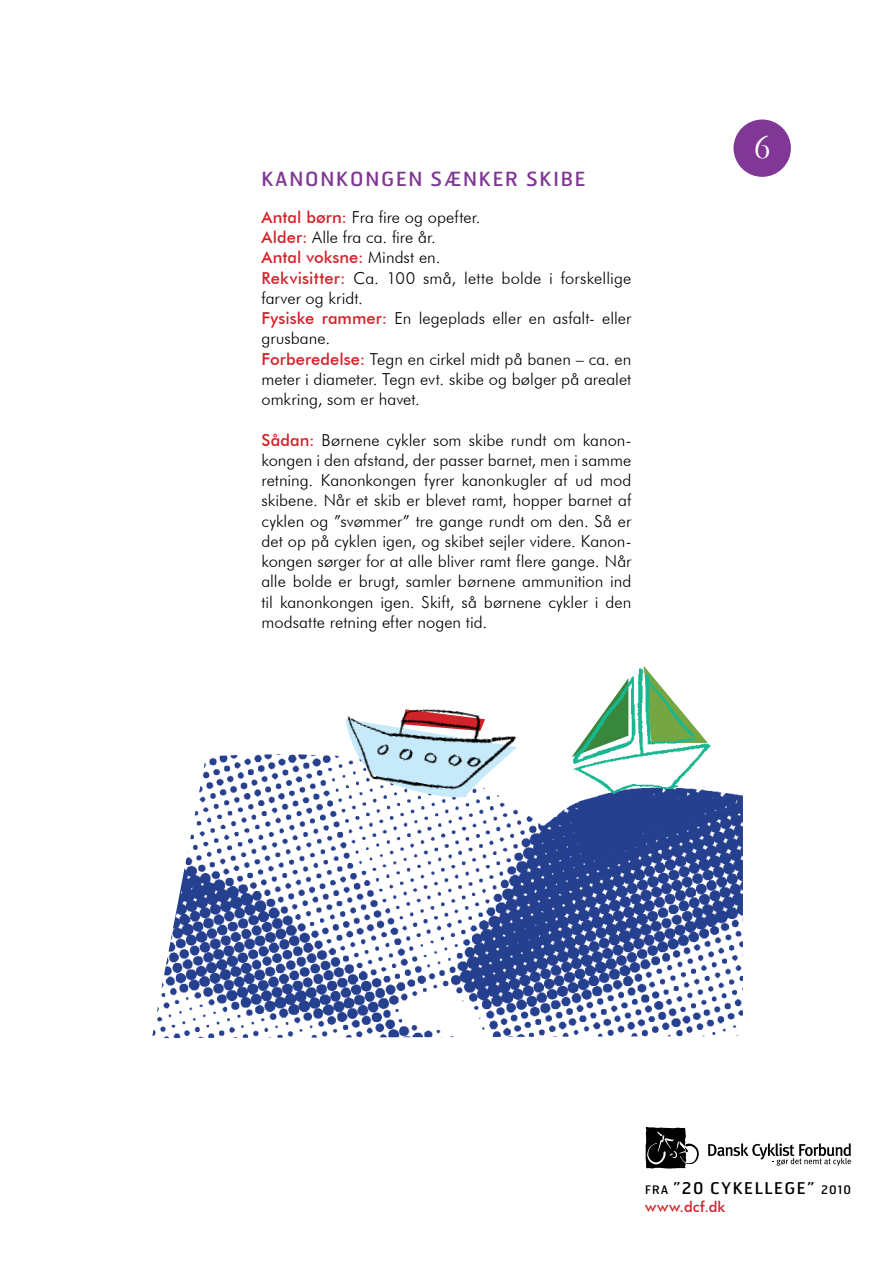
<style>
.page{position:relative;width:893px;height:1263px;background:#fff}
.page>*{position:absolute;margin:0;border:0;box-sizing:border-box;transform-origin:0 0}
.Brødtekst_1{font:36px "Garamond";color:#fff}
.overskrift_til_cykel{font:19.5px "Hermes";letter-spacing:.09em;color:#803795}
.Brødtekst_1-2{font:300 16.5px/20.2px "Futura BT";letter-spacing:.005em;color:#000}
.Brødtekst_1-3{font:500 16.5px "Futura BT";color:#d2232a}
.overskrift_til_cykel-2{font:16.2px "Hermes";letter-spacing:.09em;color:#000}
.Brødtekst_1-4{font:500 15px "Futura BT";letter-spacing:.025em;color:#d2232a}
.s1{font-weight:500;color:#d2232a}
.s2{font-weight:300;color:#000}
.s3{font-size:11.7px}
</style>
<div class="page">
<svg style="left:708px;top:1143px;width:143px;height:23px"></svg>
<svg style="left:645px;top:1127px;width:54px;height:41px"></svg>
<img style="left:152px;top:754px;width:591px;height:284px">
<div style="left:733px;top:119px;width:58px;height:58px;background:#803795;border-radius:50%"></div>
<img style="left:571px;top:666px;width:154px;height:129px">
<img style="left:306px;top:709px;width:219px;height:105px">
<p class="overskrift_til_cykel" style="left:261px;top:167px;width:325px">KANONKONGEN SÆNKER SKIBE</p>
<p class="Brødtekst_1-2" style="left:261px;top:207px;width:221px"><span class="s1">Antal børn:</span> Fra fire og opefter.</p>
<p class="Brødtekst_1-2" style="left:261px;top:227px;width:176px"><span class="s1">Alder:</span> Alle fra ca. fire år.</p>
<p class="Brødtekst_1-3" style="left:261px;top:247px;width:180px">Antal voksne: <span class="s2">Mindst en.</span></p>
<p class="Brødtekst_1-2" style="left:261px;top:267px;width:371px"><span class="s1">Rekvisitter:</span> Ca. 100 små, lette bolde i forskellige farver og kridt.</p>
<p class="Brødtekst_1-2" style="left:261px;top:308px;width:371px"><span class="s1">Fysiske rammer:</span> En legeplads eller en asfalt- eller grusbane.</p>
<p class="Brødtekst_1-2" style="left:261px;top:348px;width:371px;text-align:justify"><span class="s1">Forberedelse:</span> Tegn en cirkel midt på banen – ca. en meter i diameter. Tegn evt. skibe og bølger på arealet omkring, som er havet.</p>
<p class="Brødtekst_1-2" style="left:261px;top:429px;width:371px;text-align:justify"><span class="s1">Sådan:</span> Børnene cykler som skibe rundt om kanon&shy;kongen i den afstand, der passer barnet, men i samme retning. Kanonkongen fyrer kanonkugler af ud mod skibene. Når et skib er blevet ramt, hopper barnet af cyklen og ”svømmer” tre gange rundt om den. Så er det op på cyklen igen, og skibet sejler videre. Kanon&shy;kongen sørger for at alle bliver ramt flere gange. Når alle bolde er brugt, samler børnene ammunition ind til kanonkongen igen. Skift, så børnene cykler i den modsatte retning efter nogen tid.</p>
<p class="Brødtekst_1" style="left:754px;top:123px;width:18px">6</p>
<p class="overskrift_til_cykel-2" style="left:645px;top:1177px;width:207px"><span class="s3">FRA</span> ”20 CYKELLEGE” <span class="s3">2010</span></p>
<p class="Brødtekst_1-4" style="left:645px;top:1197px;width:82px">www.dcf.dk</p>
</div>
